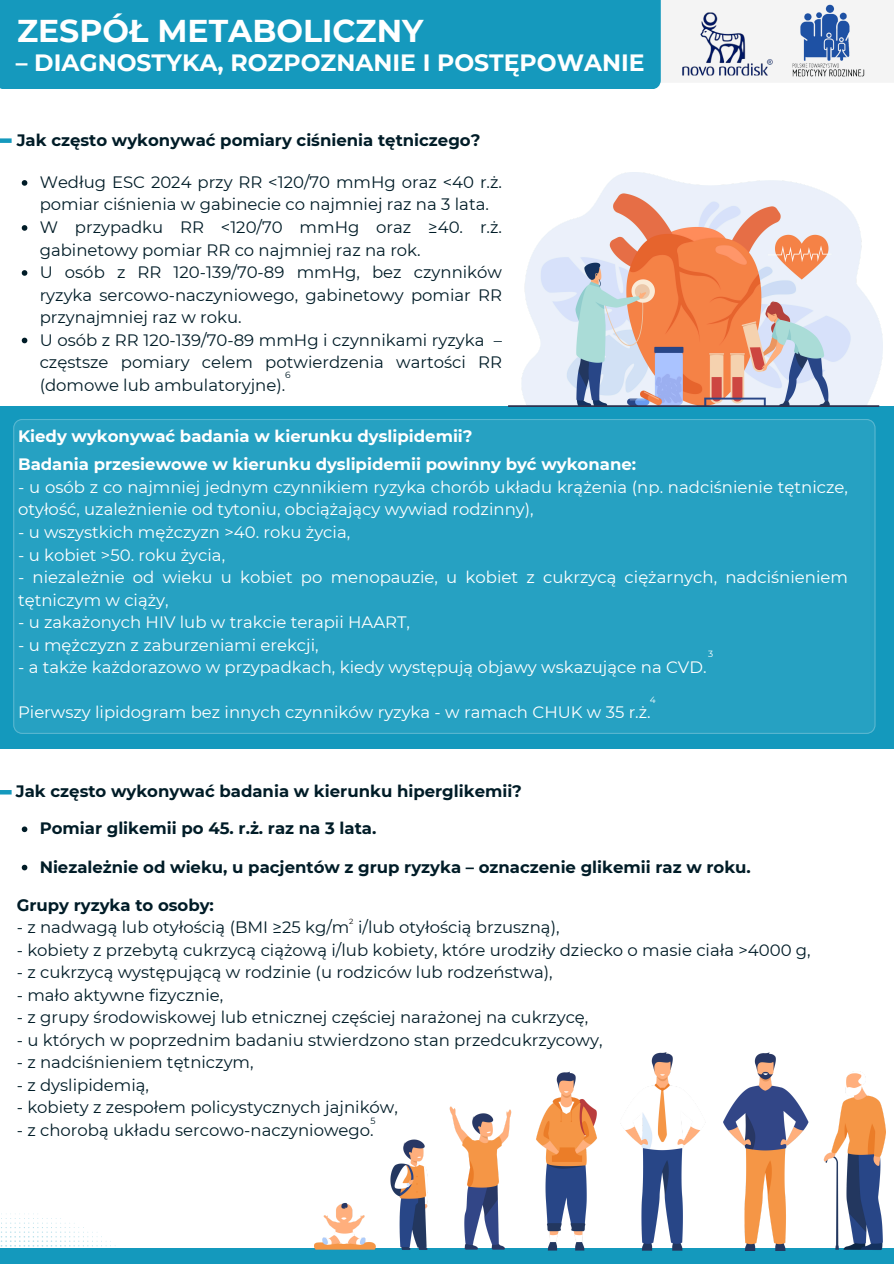
<style>
.page{position:relative;width:894px;height:1264px;background:#fff}
.page>*{position:absolute;margin:0;border:0;box-sizing:border-box;transform-origin:0 0}
.t1{font:700 31.5px "Montserrat";color:#fff}
.t2{font:700 23.55px "Montserrat";color:#fff}
.t3{font:16.5px/22.5px "Montserrat";color:#001c27}
.t4{font:16.5px/22.5px "Montserrat";color:#fff}
.t5{font:700 16.5px "Montserrat";color:#001c27}
.t6{font:700 16.5px "Montserrat";color:#fff}
.t7{font:9px "Montserrat";color:#fff}
.t8{font:9px "Montserrat";color:#001c27}
.t9{font:7.5px "Montserrat";color:#000}
</style>
<div class="page">
<div style="left:641px;top:0;width:252px;height:83px;background:#f4f4f4"></div>
<div style="left:0;top:0;width:660px;height:89px;background:#1599bd"></div>
<div style="left:0;top:1247px;width:893px;height:16px;background:#1499bd"></div>
<svg style="left:0;top:1213px;width:138px;height:51px"></svg>
<img style="left:682px;top:12px;width:91px;height:64px">
<img style="left:792px;top:4px;width:73px;height:73px">
<div style="left:0;top:138px;width:12px;height:5px;background:#1599bd"></div>
<div style="left:0;top:407px;width:893px;height:342px;background:#1499bd"></div>
<div style="left:13px;top:419px;width:862px;height:315px;background:#26a1c2"></div>
<hr style="left:0;top:790px;width:12px;height:4px;background:#1599bd">
<img style="left:314px;top:1052px;width:571px;height:198px">
<svg style="left:22px;top:180px;width:5px;height:6px"></svg>
<svg style="left:22px;top:225px;width:5px;height:6px"></svg>
<svg style="left:22px;top:270px;width:5px;height:6px"></svg>
<svg style="left:22px;top:338px;width:5px;height:5px"></svg>
<svg style="left:22px;top:826px;width:5px;height:6px"></svg>
<svg style="left:22px;top:864px;width:5px;height:6px"></svg>
<img style="left:508px;top:173px;width:374px;height:234px">
<p class="t1" style="left:17px;top:11px;width:408px">ZESPÓŁ METABOLICZNY</p>
<p class="t2" style="left:16px;top:48px;width:630px">– DIAGNOSTYKA, ROZPOZNANIE I POSTĘPOWANIE</p>
<p class="t5" style="left:17px;top:130px;width:465px">Jak często wykonywać pomiary ciśnienia tętniczego?</p>
<p class="t3" style="left:40px;top:171px;width:463px">Według ESC 2024 przy RR &lt;120/70 mmHg oraz &lt;40 r.ż. pomiar ciśnienia w gabinecie co najmniej raz na 3 lata.</p>
<p class="t3" style="left:40px;top:216px;width:463px">W przypadku RR &lt;120/70 mmHg oraz ≥40. r.ż. gabinetowy pomiar RR co najmniej raz na rok.</p>
<p class="t3" style="left:40px;top:261px;width:463px;text-align:justify">U osób z RR 120-139/70-89 mmHg, bez czynników ryzyka sercowo-naczyniowego, gabinetowy pomiar RR przynajmniej raz w roku.</p>
<p class="t3" style="left:40px;top:328px;width:463px;text-align:justify">U osób z RR 120-139/70-89 mmHg i czynnikami ryzyka – częstsze pomiary celem potwierdzenia wartości RR (domowe lub ambulatoryjne).</p>
<p class="t8" style="left:285px;top:369px;width:7px">6</p>
<h1 class="t6" style="left:18px;top:426px;width:456px">Kiedy wykonywać badania w kierunku dyslipidemii?</h1>
<h2 class="t6" style="left:18px;top:454px;width:619px">Badania przesiewowe w kierunku dyslipidemii powinny być wykonane:</h2>
<p class="t4" style="left:18px;top:476px;width:831px">- u osób z co najmniej jednym czynnikiem ryzyka chorób układu krążenia (np. nadciśnienie tętnicze, otyłość, uzależnienie od tytoniu, obciążający wywiad rodzinny),</p>
<h3 class="t4" style="left:18px;top:521px;width:333px">- u wszystkich mężczyzn &gt;40. roku życia,</h3>
<p class="t4" style="left:18px;top:543px;width:208px">- u kobiet &gt;50. roku życia,</p>
<p class="t4" style="left:18px;top:566px;width:831px">- niezależnie od wieku u kobiet po menopauzie, u kobiet z cukrzycą ciężarnych, nadciśnieniem tętniczym w ciąży,</p>
<p class="t4" style="left:18px;top:611px;width:393px">- u zakażonych HIV lub w trakcie terapii HAART,</p>
<p class="t4" style="left:18px;top:633px;width:302px">- u mężczyzn z zaburzeniami erekcji,</p>
<p class="t4" style="left:18px;top:656px;width:689px">- a także każdorazowo w przypadkach, kiedy występują objawy wskazujące na CVD.</p>
<p class="t4" style="left:18px;top:701px;width:634px">Pierwszy lipidogram bez innych czynników ryzyka - w ramach CHUK w 35 r.ż.</p>
<h3 class="t7" style="left:707px;top:648px;width:7px">3</h3>
<p class="t7" style="left:649px;top:693px;width:7px">4</p>
<p class="t5" style="left:16px;top:781px;width:507px">Jak często wykonywać badania w kierunku hiperglikemii?</p>
<p class="t5" style="left:40px;top:818px;width:338px">Pomiar glikemii po 45. r.ż. raz na 3 lata.</p>
<p class="t5" style="left:40px;top:856px;width:712px">Niezależnie od wieku, u pacjentów z grup ryzyka – oznaczenie glikemii raz w roku.</p>
<p class="t5" style="left:17px;top:894px;width:199px">Grupy ryzyka to osoby:</p>
<p class="t3" style="left:17px;top:916px;width:544px">- z nadwagą lub otyłością (BMI ≥25 kg/m i/lub otyłością brzuszną),</p>
<p class="t3" style="left:17px;top:938px;width:795px">- kobiety z przebytą cukrzycą ciążową i/lub kobiety, które urodziły dziecko o masie ciała &gt;4000 g,</p>
<p class="t3" style="left:17px;top:961px;width:537px">- z cukrzycą występującą w rodzinie (u rodziców lub rodzeństwa),</p>
<p class="t3" style="left:17px;top:983px;width:208px">- mało aktywne fizycznie,</p>
<p class="t3" style="left:17px;top:1006px;width:573px">- z grupy środowiskowej lub etnicznej częściej narażonej na cukrzycę,</p>
<p class="t3" style="left:17px;top:1028px;width:587px">- u których w poprzednim badaniu stwierdzono stan przedcukrzycowy,</p>
<p class="t3" style="left:17px;top:1051px;width:238px">- z nadciśnieniem tętniczym,</p>
<p class="t3" style="left:17px;top:1073px;width:134px">- z dyslipidemią,</p>
<p class="t3" style="left:17px;top:1096px;width:382px">- kobiety z zespołem policystycznych jajników,</p>
<h3 class="t3" style="left:17px;top:1118px;width:358px">- z chorobą układu sercowo-naczyniowego.</h3>
<p class="t9" style="left:349px;top:917px;width:6px">2</p>
<p class="t8" style="left:370px;top:1115px;width:7px">5</p>
</div>
